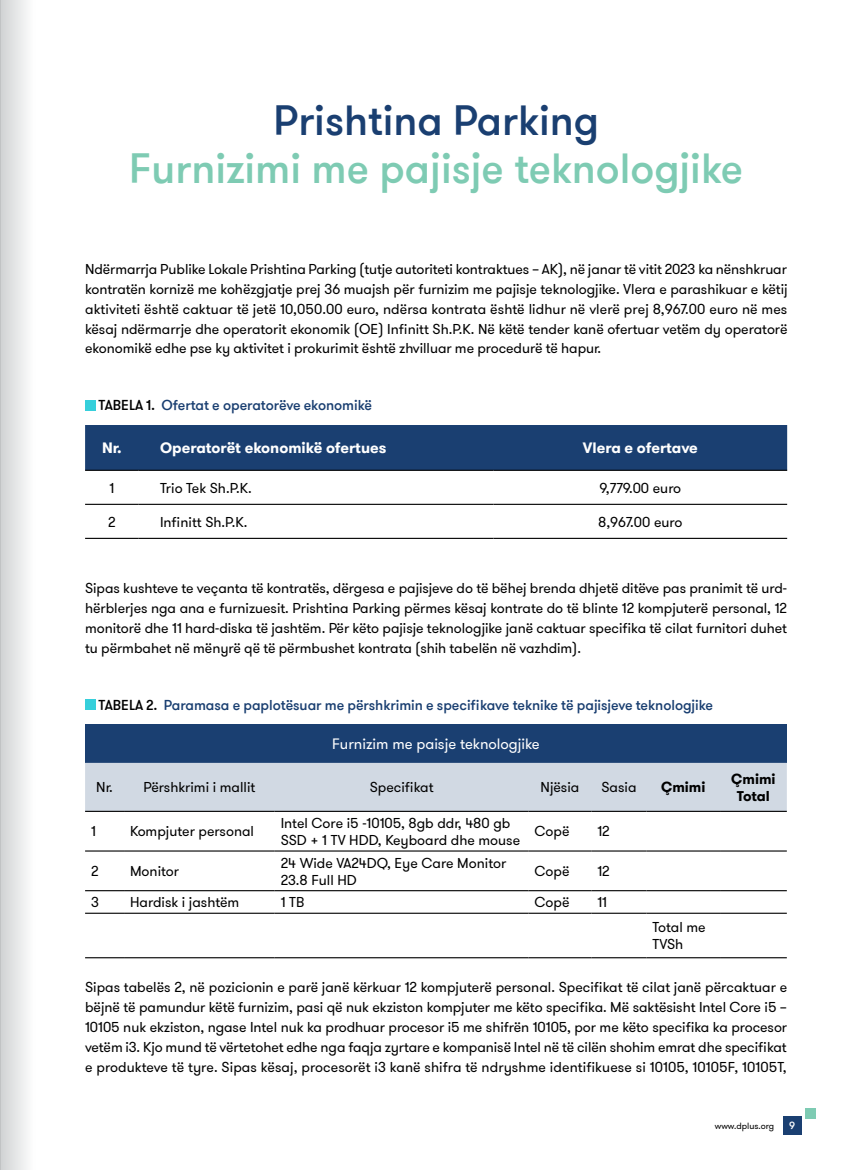
<style>
.page{position:relative;width:851px;height:1170px;background:#fff}
.page>*{position:absolute;margin:0;border:0;box-sizing:border-box;transform-origin:0 0}
.t1{font:500 42px "GT Walsheim Pro";color:#7ecbb3}
.t2{font:500 42px "GT Walsheim Pro";color:#1a3f71}
.t3{font:700 15px "GT Walsheim Pro";color:#fff}
.t4{font:15px "GT Walsheim Pro";color:#fff}
.t5{font:14.25px/20px "GT Walsheim Pro";color:#000;text-align:justify}
.t6{font:500 14.25px "GT Walsheim Pro";letter-spacing:-.005em;color:#1a3f71}
.t7{font:700 14.25px/17.1px "GT Walsheim Pro";color:#000;text-align:center}
.t8{font:500 10.5px "GT Walsheim Pro";color:#fff}
.t9{font:9px "GT Walsheim Pro";color:#000}
.s1{color:#000}
</style>
<div class="page">
<div style="left:85px;top:400px;width:11px;height:11px;background:#36cfdb"></div>
<div style="left:85px;top:425px;width:702px;height:44px;background:#1a3f71"></div>
<hr style="left:85px;top:469px;width:54px;height:2px;background:#000">
<hr style="left:139px;top:469px;width:354px;height:2px;background:#000">
<hr style="left:493px;top:469px;width:294px;height:2px;background:#000">
<hr style="left:85px;top:503px;width:54px;height:2px;background:#000">
<hr style="left:139px;top:503px;width:354px;height:2px;background:#000">
<hr style="left:493px;top:503px;width:294px;height:2px;background:#000">
<hr style="left:85px;top:537px;width:54px;height:2px;background:#000">
<hr style="left:139px;top:537px;width:354px;height:2px;background:#000">
<hr style="left:493px;top:537px;width:294px;height:2px;background:#000">
<div style="left:85px;top:699px;width:11px;height:11px;background:#36cfdb"></div>
<div style="left:85px;top:724px;width:701px;height:38px;background:#1a3f71"></div>
<div style="left:85px;top:762px;width:701px;height:48px;background:#d1d9e3"></div>
<hr style="left:85px;top:810px;width:39px;height:1px;background:#000">
<hr style="left:124px;top:810px;width:150px;height:1px;background:#000">
<hr style="left:274px;top:810px;width:254px;height:1px;background:#000">
<hr style="left:528px;top:810px;width:63px;height:1px;background:#000">
<hr style="left:591px;top:810px;width:55px;height:1px;background:#000">
<hr style="left:646px;top:810px;width:74px;height:1px;background:#000">
<hr style="left:720px;top:810px;width:66px;height:1px;background:#000">
<hr style="left:85px;top:850px;width:39px;height:1px;background:#000">
<hr style="left:124px;top:850px;width:150px;height:1px;background:#000">
<hr style="left:274px;top:850px;width:254px;height:1px;background:#000">
<hr style="left:528px;top:850px;width:63px;height:1px;background:#000">
<hr style="left:591px;top:850px;width:55px;height:1px;background:#000">
<hr style="left:646px;top:850px;width:74px;height:1px;background:#000">
<hr style="left:720px;top:850px;width:66px;height:1px;background:#000">
<hr style="left:85px;top:890px;width:39px;height:1px;background:#000">
<hr style="left:124px;top:890px;width:150px;height:1px;background:#000">
<hr style="left:274px;top:890px;width:254px;height:1px;background:#000">
<hr style="left:528px;top:890px;width:63px;height:1px;background:#000">
<hr style="left:591px;top:890px;width:55px;height:1px;background:#000">
<hr style="left:646px;top:890px;width:74px;height:1px;background:#000">
<hr style="left:720px;top:890px;width:66px;height:1px;background:#000">
<hr style="left:85px;top:912px;width:39px;height:1px;background:#000">
<hr style="left:124px;top:912px;width:150px;height:1px;background:#000">
<hr style="left:274px;top:912px;width:254px;height:1px;background:#000">
<hr style="left:528px;top:912px;width:63px;height:1px;background:#000">
<hr style="left:591px;top:912px;width:55px;height:1px;background:#000">
<hr style="left:646px;top:912px;width:74px;height:1px;background:#000">
<hr style="left:720px;top:912px;width:66px;height:1px;background:#000">
<hr style="left:85px;top:957px;width:39px;height:1px;background:#000">
<hr style="left:124px;top:957px;width:150px;height:1px;background:#000">
<hr style="left:274px;top:957px;width:254px;height:1px;background:#000">
<hr style="left:528px;top:957px;width:63px;height:1px;background:#000">
<hr style="left:591px;top:957px;width:55px;height:1px;background:#000">
<hr style="left:646px;top:957px;width:74px;height:1px;background:#000">
<hr style="left:720px;top:957px;width:66px;height:1px;background:#000">
<div style="left:804px;top:1107px;width:11px;height:11px;background:#7ecbb3"></div>
<div style="left:782px;top:1116px;width:19px;height:18px;background:#1a3f71"></div>
<div style="left:0;top:0;width:36px;height:1169px;background:linear-gradient(to right,#d0d2d3,#fff)"></div>
<hr style="left:0;top:0;width:1px;height:1169px;background:#bcbec0">
<h1 class="t2" style="left:273px;top:94px;width:327px">Prishtina Parking</h1>
<h1 class="t1" style="left:129px;top:142px;width:615px">Furnizimi me pajisje teknologjike</h1>
<p class="t5" style="left:85px;top:259px;width:703px">Ndërmarrja Publike Lokale Prishtina Parking (tutje autoriteti kontraktues – AK), në janar të vitit 2023 ka nënshkruar kontratën kornizë me kohëzgjatje prej 36 muajsh për furnizim me pajisje teknologjike. Vlera e parashikuar e këtij aktiviteti është caktuar të jetë 10,050.00 euro, ndërsa kontrata është lidhur në vlerë prej 8,967.00 euro në mes kësaj ndërmarrje dhe operatorit ekonomik (OE) Infinitt Sh.P.K. Në këtë tender kanë ofertuar vetëm dy operatorë ekonomikë edhe pse ky aktivitet i prokurimit është zhvilluar me procedurë të hapur.</p>
<p class="t6" style="left:99px;top:396px;width:275px"><span class="s1">TABELA 1.</span> Ofertat e operatorëve ekonomikë</p>
<p class="t3" style="left:102px;top:438px;width:21px">Nr.</p>
<p class="t3" style="left:160px;top:438px;width:228px">Operatorët ekonomikë ofertues</p>
<p class="t3" style="left:582px;top:438px;width:117px">Vlera e ofertave</p>
<p class="t5" style="left:109px;top:478px;width:6px">1</p>
<p class="t5" style="left:160px;top:478px;width:93px">Trio Tek Sh.P.K.</p>
<p class="t5" style="left:599px;top:478px;width:83px">9,779.00 euro</p>
<p class="t5" style="left:108px;top:512px;width:9px">2</p>
<p class="t5" style="left:160px;top:512px;width:89px">Infinitt Sh.P.K.</p>
<p class="t5" style="left:598px;top:512px;width:86px">8,967.00 euro</p>
<p class="t5" style="left:85px;top:578px;width:703px">Sipas kushteve te veçanta të kontratës, dërgesa e pajisjeve do të bëhej brenda dhjetë ditëve pas pranimit të urd&shy;hërblerjes nga ana e furnizuesit. Prishtina Parking përmes kësaj kontrate do të blinte 12 kompjuterë personal, 12 monitorë dhe 11 hard-diska të jashtëm. Për këto pajisje teknologjike janë caktuar specifika të cilat furnitori duhet tu përmbahet në mënyrë që të përmbushet kontrata (shih tabelën në vazhdim).</p>
<p class="t6" style="left:99px;top:696px;width:616px"><span class="s1">TABELA 2.</span> Paramasa e paplotësuar me përshkrimin e specifikave teknike të pajisjeve teknologjike</p>
<p class="t4" style="left:332px;top:734px;width:209px">Furnizim me paisje teknologjike</p>
<p class="t5" style="left:96px;top:777px;width:160px">Nr. Përshkrimi i mallit</p>
<p class="t5" style="left:369px;top:777px;width:65px">Specifikat</p>
<p class="t5" style="left:540px;top:777px;width:40px">Njësia</p>
<p class="t5" style="left:601px;top:777px;width:37px">Sasia</p>
<p class="t7" style="left:661px;top:779px;width:46px">Çmimi</p>
<p class="t7" style="left:731px;top:770px;width:46px">Çmimi<br>Total</p>
<p class="t5" style="left:91px;top:821px;width:6px">1</p>
<p class="t5" style="left:130px;top:821px;width:125px">Kompjuter personal</p>
<p class="t5" style="left:280px;top:814px;width:241px;line-height:17.1px">Intel Core i5 -10105, 8gb ddr, 480 gb<br>SSD + 1 TV HDD, Keyboard dhe mouse</p>
<p class="t5" style="left:534px;top:821px;width:37px">Copë</p>
<p class="t5" style="left:597px;top:821px;width:14px">12</p>
<p class="t5" style="left:91px;top:861px;width:9px">2</p>
<p class="t5" style="left:130px;top:861px;width:51px">Monitor</p>
<p class="t5" style="left:280px;top:854px;width:227px;line-height:17.1px">24 Wide VA24DQ, Eye Care Monitor<br>23.8 Full HD</p>
<p class="t5" style="left:534px;top:861px;width:37px">Copë</p>
<p class="t5" style="left:597px;top:861px;width:14px">12</p>
<p class="t5" style="left:91px;top:892px;width:9px">3</p>
<p class="t5" style="left:130px;top:892px;width:111px">Hardisk i jashtëm</p>
<p class="t5" style="left:280px;top:892px;width:25px">1 TB</p>
<p class="t5" style="left:534px;top:892px;width:37px">Copë</p>
<p class="t5" style="left:597px;top:892px;width:11px">11</p>
<p class="t5" style="left:652px;top:919px;width:55px;line-height:17.1px">Total me<br>TVSh</p>
<p class="t5" style="left:85px;top:977px;width:703px">Sipas tabelës 2, në pozicionin e parë janë kërkuar 12 kompjuterë personal. Specifikat të cilat janë përcaktuar e bëjnë të pamundur këtë furnizim, pasi që nuk ekziston kompjuter me këto specifika. Më saktësisht Intel Core i5 – 10105 nuk ekziston, ngase Intel nuk ka prodhuar procesor i5 me shifrën 10105, por me këto specifika ka procesor vetëm i3. Kjo mund të vërtetohet edhe nga faqja zyrtare e kompanisë Intel në të cilën shohim emrat dhe specifikat e produkteve të tyre. Sipas kësaj, procesorët i3 kanë shifra të ndryshme identifikuese si 10105, 10105F, 10105T,</p>
<p class="t9" style="left:714px;top:1119px;width:61px">www.dplus.org</p>
<p class="t8" style="left:789px;top:1118px;width:7px">9</p>
</div>
